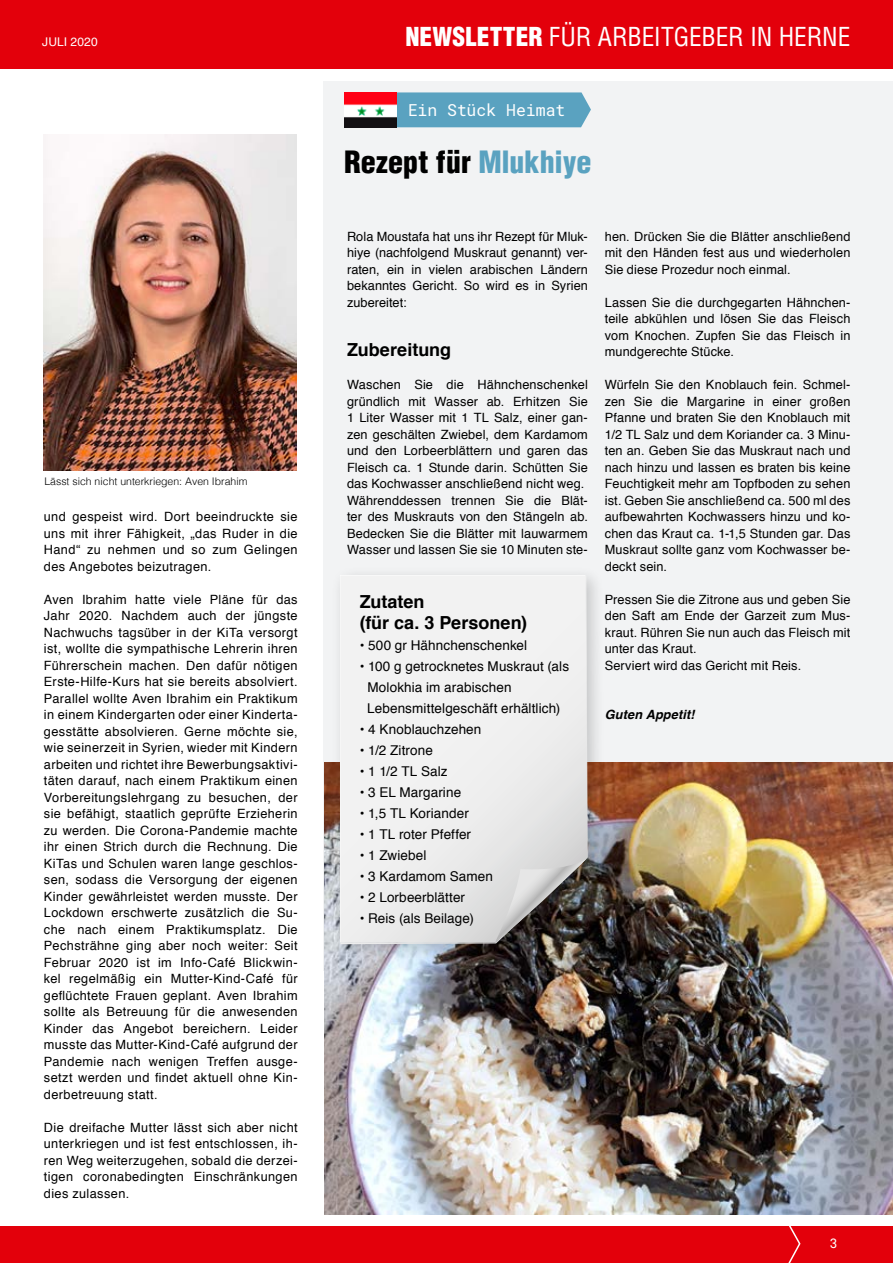
<style>
.page{position:relative;width:893px;height:1263px;background:#fff}
.page>*{position:absolute;margin:0;border:0;box-sizing:border-box;transform-origin:0 0}
.t1{font:900 condensed 30px "Helvetica";letter-spacing:.005em;color:#000}
.t2{font:condensed 25.5px "Helvetica";letter-spacing:-.005em;color:#fff}
.t3{font:700 18px/21px "Helvetica";color:#000}
.t4{font:16.5px "Roboto Mono";color:#fff}
.t5{font:13.5px/21px "Helvetica";letter-spacing:.01em;color:#000}
.t6{font:13.5px "Akkurat";color:#fff}
.t7{font:12.75px/16.5px "Helvetica";letter-spacing:.01em;color:#000;text-align:justify}
.t8{font:italic 700 12.75px "Helvetica";letter-spacing:.01em;color:#000}
.t9{font:12px "Helvetica";letter-spacing:.015em;color:#fff}
.t10{font:300 10.5px "Helvetica";color:#000}
.s1{font-weight:900}
.s2{color:#5aa2c0}
</style>
<div class="page">
<div style="left:323px;top:81px;width:570px;height:889px;background:#f2f3f4"></div>
<img style="left:324px;top:763px;width:569px;height:451px">
<div style="left:396px;top:92px;width:195px;height:35px;background:#5aa2c0"></div>
<div style="left:0;top:1227px;width:893px;height:36px;background:#e3000b"></div>
<svg style="left:788px;top:1227px;width:13px;height:36px"></svg>
<div style="left:0;top:0;width:893px;height:69px;background:#e3000b"></div>
<div style="left:330px;top:565px;width:276px;height:397px;background:#000;opacity:.2"></div>
<svg style="left:340px;top:575px;width:247px;height:367px"></svg>
<svg style="left:495px;top:857px;width:93px;height:85px"></svg>
<img style="left:44px;top:135px;width:252px;height:335px">
<img style="left:344px;top:92px;width:52px;height:35px">
<p class="t9" style="left:42px;top:32px;width:13px">Juli</p>
<p class="t9" style="left:71px;top:32px;width:29px">2020</p>
<p class="t10" style="left:44px;top:473px;width:205px">Lässt sich nicht unterkriegen: Aven Ibrahim</p>
<p class="t7" style="left:44px;top:509px;width:255px">und gespeist wird. Dort beeindruckte sie uns mit ihrer Fähigkeit, „das Ruder in die Hand“ zu nehmen und so zum Gelingen des Angebotes beizutragen.</p>
<p class="t7" style="left:44px;top:591px;width:255px">Aven Ibrahim hatte viele Pläne für das Jahr 2020. Nachdem auch der jüngste Nachwuchs tagsüber in der KiTa versorgt ist, wollte die sympathische Lehrerin ihren Führerschein machen. Den dafür nötigen Erste-Hilfe-Kurs hat sie bereits absolviert.<br>Parallel wollte Aven Ibrahim ein Praktikum in einem Kindergarten oder einer Kinderta&shy;gesstätte absolvieren. Gerne möchte sie, wie seinerzeit in Syrien, wieder mit Kindern arbeiten und richtet ihre Bewerbungsaktivi&shy;täten darauf, nach einem Praktikum einen Vorbereitungslehrgang zu besuchen, der sie befähigt, staatlich geprüfte Erzieherin zu werden. Die Corona-Pandemie machte ihr einen Strich durch die Rechnung. Die KiTas und Schulen waren lange geschlos&shy;sen, sodass die Versorgung der eigenen Kinder gewährleistet werden musste. Der Lockdown erschwerte zusätzlich die Su&shy;che nach einem Praktikumsplatz. Die Pechsträhne ging aber noch weiter: Seit Februar 2020 ist im Info-Café Blickwin&shy;kel regelmäßig ein Mutter-Kind-Café für geflüchtete Frauen geplant. Aven Ibrahim sollte als Betreuung für die anwesenden Kinder das Angebot bereichern. Leider musste das Mutter-Kind-Café aufgrund der Pandemie nach wenigen Treffen ausge&shy;setzt werden und findet aktuell ohne Kin&shy;derbetreuung statt.</p>
<p class="t7" style="left:44px;top:1119px;width:255px">Die dreifache Mutter lässt sich aber nicht unterkriegen und ist fest entschlossen, ih&shy;ren Weg weiterzugehen, sobald die derzei&shy;tigen coronabedingten Einschränkungen dies zulassen.</p>
<h2 class="t2" style="left:405px;top:20px;width:446px"><span class="s1">Newsletter</span> FÜR ARBEITGEBER IN HERNE</h2>
<p class="t4" style="left:408px;top:99px;width:159px">Ein Stück Heimat</p>
<h1 class="t1" style="left:344px;top:144px;width:249px">Rezept für <span class="s2">Mlukhiye</span></h1>
<p class="t7" style="left:347px;top:228px;width:242px">Rola Moustafa hat uns ihr Rezept für Mluk&shy;hiye (nachfolgend Muskraut genannt) ver&shy;raten, ein in vielen arabischen Ländern bekanntes Gericht. So wird es in Syrien zubereitet:</p>
<h3 class="t3" style="left:347px;top:339px;width:106px">Zubereitung</h3>
<p class="t7" style="left:347px;top:377px;width:242px;text-align:left">Waschen Sie die Hähnchenschenkel gründlich mit Wasser ab. Erhitzen Sie 1 Liter Wasser mit 1 TL Salz, einer gan&shy;zen geschälten Zwiebel, dem Kardamom und den Lorbeerblättern und garen das Fleisch ca. 1 Stunde darin. Schütten Sie das Kochwasser anschließend nicht weg.<br>Währenddessen trennen Sie die Blät&shy;ter des Muskrauts von den Stängeln ab.<br>Bedecken Sie die Blätter mit lauwarmem Wasser und lassen Sie sie 10 Minuten ste-</p>
<h3 class="t3" style="left:360px;top:591px;width:169px">Zutaten<br>(für ca. 3 Personen)</h3>
<p class="t5" style="left:360px;top:635px;width:169px">• 500 gr Hähnchenschenkel</p>
<p class="t5" style="left:367px;top:656px;width:203px;text-indent:-8px">• 100 g getrocknetes Muskraut (als<br>Molokhia im arabischen<br>Lebensmittelgeschäft erhältlich)</p>
<p class="t5" style="left:360px;top:719px;width:123px">• 4 Knoblauchzehen</p>
<p class="t5" style="left:360px;top:740px;width:75px">• 1/2 Zitrone</p>
<p class="t5" style="left:360px;top:761px;width:89px">• 1 1/2 TL Salz</p>
<p class="t5" style="left:360px;top:782px;width:103px">• 3 EL Margarine</p>
<p class="t5" style="left:360px;top:803px;width:111px">• 1,5 TL Koriander</p>
<p class="t5" style="left:360px;top:824px;width:113px">• 1 TL roter Pfeffer</p>
<p class="t5" style="left:360px;top:845px;width:68px">• 1 Zwiebel</p>
<p class="t5" style="left:360px;top:866px;width:135px">• 3 Kardamom Samen</p>
<p class="t5" style="left:360px;top:887px;width:107px">• 2 Lorbeerblätter</p>
<p class="t5" style="left:360px;top:908px;width:116px">• Reis (als Beilage)</p>
<p class="t7" style="left:605px;top:228px;width:247px">hen. Drücken Sie die Blätter anschließend mit den Händen fest aus und wiederholen Sie diese Prozedur noch einmal.</p>
<p class="t7" style="left:605px;top:294px;width:247px">Lassen Sie die durchgegarten Hähnchen&shy;teile abkühlen und lösen Sie das Fleisch vom Knochen. Zupfen Sie das Fleisch in mundgerechte Stücke.</p>
<p class="t7" style="left:605px;top:377px;width:247px">Würfeln Sie den Knoblauch fein. Schmel&shy;zen Sie die Margarine in einer großen Pfanne und braten Sie den Knoblauch mit 1/2 TL Salz und dem Koriander ca. 3 Minu&shy;ten an. Geben Sie das Muskraut nach und nach hinzu und lassen es braten bis keine Feuchtigkeit mehr am Topfboden zu sehen ist. Geben Sie anschließend ca. 500 ml des aufbewahrten Kochwassers hinzu und ko&shy;chen das Kraut ca. 1-1,5 Stunden gar. Das Muskraut sollte ganz vom Kochwasser be&shy;deckt sein.</p>
<p class="t7" style="left:605px;top:591px;width:247px;text-align:left">Pressen Sie die Zitrone aus und geben Sie den Saft am Ende der Garzeit zum Mus&shy;kraut. Rühren Sie nun auch das Fleisch mit unter das Kraut.<br>Serviert wird das Gericht mit Reis.</p>
<p class="t8" style="left:605px;top:704px;width:91px">Guten Appetit!</p>
<p class="t6" style="left:830px;top:1236px;width:9px">3</p>
</div>
